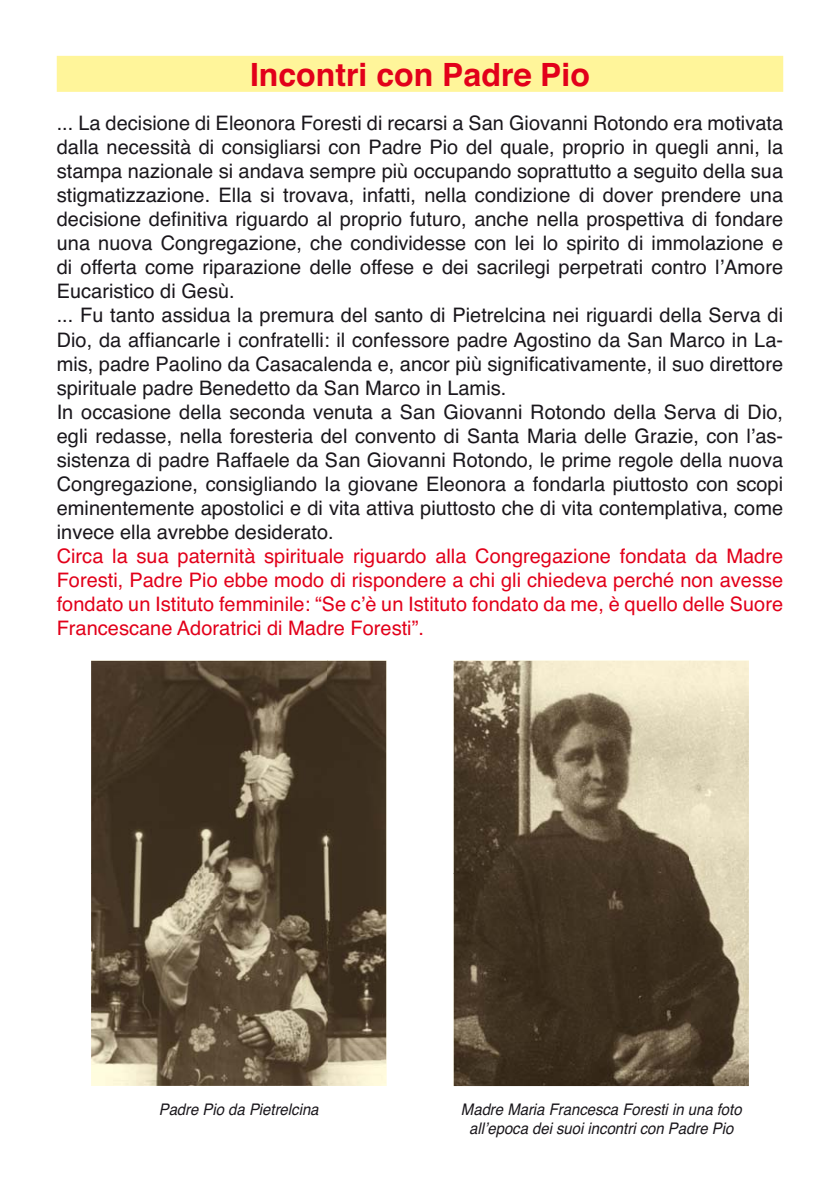
<style>
.page{position:relative;width:840px;height:1191px;background:#fff}
.page>*{position:absolute;margin:0;border:0;box-sizing:border-box;transform-origin:0 0}
.t1{font:700 32px "Helvetica";color:#e2001a}
.t2{font:20px/24px "Helvetica";color:#1a171c}
.t3{font:20px/24px "Helvetica";color:#e2001a;text-align:justify}
.t4{font:italic 16px/19.2px "Helvetica";color:#1a171c;text-align:center;scale:.93 1}
</style>
<div class="page">
<div style="left:57px;top:56px;width:725px;height:36px;background:#fff59a"></div>
<img style="left:453px;top:661px;width:295px;height:425px">
<img style="left:453px;top:1084px;width:237px;height:2px">
<img style="left:91px;top:660px;width:295px;height:425px">
<h1 class="t1" style="left:250px;top:63px;width:341px">Incontri con Padre Pio</h1>
<p class="t2" style="left:57px;top:113px;width:727px">... La decisione di Eleonora Foresti di recarsi a San Giovanni Rotondo era motivata dalla necessità di consigliarsi con Padre Pio del quale, proprio in quegli anni, la stampa nazionale si andava sempre più occupando soprattutto a seguito della sua stigmatizzazione. Ella si trovava, infatti, nella condizione di dover prendere una decisione definitiva riguardo al proprio futuro, anche nella prospettiva di fondare una nuova Congregazione, che condividesse con lei lo spirito di immolazione e di offerta come riparazione delle offese e dei sacrilegi perpetrati contro l’Amore Eucaristico di Gesù.<br>... Fu tanto assidua la premura del santo di Pietrelcina nei riguardi della Serva di Dio, da affiancarle i confratelli: il confessore padre Agostino da San Marco in La&shy;mis, padre Paolino da Casacalenda e, ancor più significativamente, il suo direttore spirituale padre Benedetto da San Marco in Lamis.<br>In occasione della seconda venuta a San Giovanni Rotondo della Serva di Dio, egli redasse, nella foresteria del convento di Santa Maria delle Grazie, con l’as&shy;sistenza di padre Raffaele da San Giovanni Rotondo, le prime regole della nuova Congregazione, consigliando la giovane Eleonora a fondarla piuttosto con scopi eminentemente apostolici e di vita attiva piuttosto che di vita contemplativa, come invece ella avrebbe desiderato.</p>
<p class="t3" style="left:57px;top:545px;width:727px">Circa la sua paternità spirituale riguardo alla Congregazione fondata da Madre Foresti, Padre Pio ebbe modo di rispondere a chi gli chiedeva perché non avesse fondato un Istituto femminile: “Se c’è un Istituto fondato da me, è quello delle Suore Francescane Adoratrici di Madre Foresti”.</p>
<p class="t4" style="left:159px;top:1101px;width:173px">Padre Pio da Pietrelcina</p>
<p class="t4" style="left:460px;top:1101px;width:303px">Madre Maria Francesca Foresti in una foto all’epoca dei suoi incontri con Padre Pio</p>
</div>
